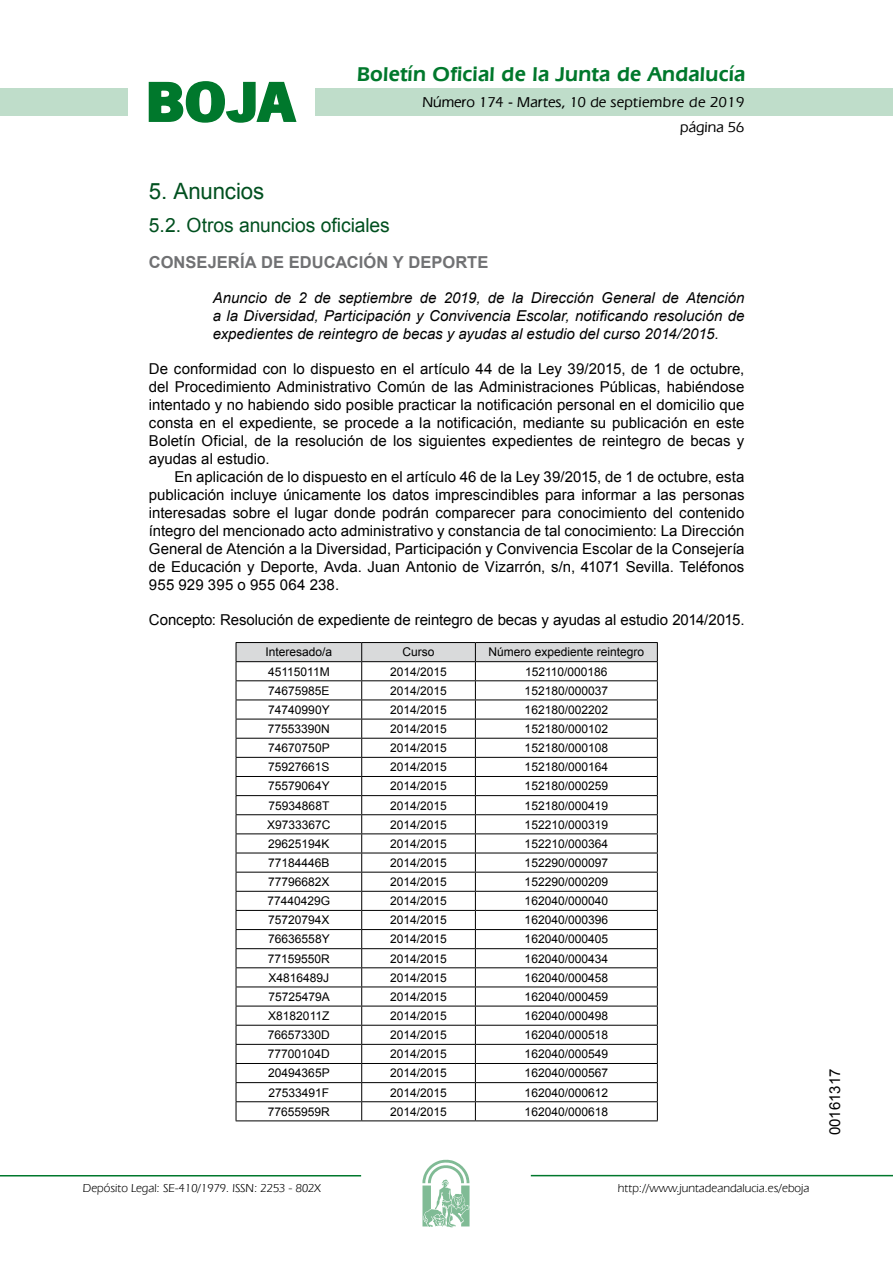
<style>
.page{position:relative;width:893px;height:1263px;background:#fff}
.page>*{position:absolute;margin:0;border:0;box-sizing:border-box;transform-origin:0 0}
.t1{font:700 57.75px "News Got T";color:#00782c;scale:1.14 1}
.t2{font:22.5px "Arial";letter-spacing:-.005em;color:#00501f}
.t3{font:600 21px "Eras IT Cby BT";letter-spacing:.01em;color:#00782c}
.t4{font:19.5px "Arial";letter-spacing:-.005em;color:#00501f}
.t5{font:700 16.5px "Arial";color:#707173}
.t6{font:15px/18px "Arial";color:#000;text-align:justify}
.t7{font:italic 15px/18px "Arial";color:#000;text-align:justify}
.t8{font:500 15px/24.5px "Eras IT Cby BT";color:#000;text-align:right}
.t9{font:12px "Arial";color:#000}
.t10{font:12px "Eras IT Cby BT";color:#000}
</style>
<div class="page">
<div style="left:315px;top:88px;width:577px;height:28px;background:#bfddca"></div>
<div style="left:0;top:88px;width:128px;height:28px;background:#bfddca"></div>
<hr style="left:0;top:1175px;width:361px;height:2px;background:#00782c">
<svg style="left:422px;top:1159px;width:47px;height:68px"></svg>
<hr style="left:531px;top:1175px;width:361px;height:1px;background:#00782c">
<svg style="left:148px;top:81px;width:149px;height:42px"></svg>
<hr style="left:236px;top:642px;width:126px;height:1px;background:#000">
<hr style="left:362px;top:642px;width:113px;height:1px;background:#000">
<hr style="left:475px;top:642px;width:182px;height:1px;background:#000">
<svg style="left:236px;top:643px;width:422px;height:478px"></svg>
<hr style="left:236px;top:1121px;width:126px;height:1px;background:#000">
<hr style="left:362px;top:1121px;width:113px;height:1px;background:#000">
<hr style="left:475px;top:1121px;width:182px;height:1px;background:#000">
<h1 class="t1" style="left:145px;top:68px;width:133px">BOJA</h1>
<h3 class="t3" style="left:357px;top:62px;width:390px">Boletín Oficial de la Junta de Andalucía</h3>
<p class="t8" style="left:422px;top:90px;width:323px">Número 174 - Martes, 10 de septiembre de 2019 página 56</p>
<h2 class="t2" style="left:149px;top:177px;width:117px">5. Anuncios</h2>
<h3 class="t4" style="left:149px;top:212px;width:242px">5.2. Otros anuncios oficiales</h3>
<p class="t5" style="left:149px;top:251px;width:341px">CONSEJERÍA DE EDUCACIÓN Y DEPORTE</p>
<p class="t7" style="left:213px;top:289px;width:533px">Anuncio de 2 de septiembre de 2019, de la Dirección General de Atención a la Diversidad, Participación y Convivencia Escolar, notificando resolución de expedientes de reintegro de becas y ayudas al estudio del curso 2014/2015.</p>
<p class="t6" style="left:149px;top:360px;width:597px">De conformidad con lo dispuesto en el artículo 44 de la Ley 39/2015, de 1 de octubre, del Procedimiento Administrativo Común de las Administraciones Públicas, habiéndose intentado y no habiendo sido posible practicar la notificación personal en el domicilio que consta en el expediente, se procede a la notificación, mediante su publicación en este Boletín Oficial, de la resolución de los siguientes expedientes de reintegro de becas y ayudas al estudio.</p>
<p class="t6" style="left:149px;top:468px;width:597px;text-indent:26px">En aplicación de lo dispuesto en el artículo 46 de la Ley 39/2015, de 1 de octubre, esta publicación incluye únicamente los datos imprescindibles para informar a las personas interesadas sobre el lugar donde podrán comparecer para conocimiento del contenido íntegro del mencionado acto administrativo y constancia de tal conocimiento: La Dirección General de Atención a la Diversidad, Participación y Convivencia Escolar de la Consejería de Educación y Deporte, Avda. Juan Antonio de Vizarrón, s/n, 41071 Sevilla. Teléfonos 955 929 395 o 955 064 238.</p>
<p class="t6" style="left:149px;top:611px;width:597px">Concepto: Resolución de expediente de reintegro de becas y ayudas al estudio 2014/2015.</p>
<p class="t9" style="left:265px;top:644px;width:68px">Interesado/a</p>
<p class="t9" style="left:402px;top:644px;width:34px">Curso</p>
<p class="t9" style="left:488px;top:644px;width:157px">Número expediente reintegro</p>
<p class="t9" style="left:268px;top:664px;width:63px">45115011M</p>
<p class="t9" style="left:390px;top:664px;width:58px">2014/2015</p>
<p class="t9" style="left:525px;top:664px;width:84px">152110/000186</p>
<p class="t9" style="left:268px;top:683px;width:63px">74675985E</p>
<p class="t9" style="left:390px;top:683px;width:58px">2014/2015</p>
<p class="t9" style="left:524px;top:683px;width:85px">152180/000037</p>
<p class="t9" style="left:268px;top:702px;width:63px">74740990Y</p>
<p class="t9" style="left:390px;top:702px;width:58px">2014/2015</p>
<p class="t9" style="left:524px;top:702px;width:85px">162180/002202</p>
<p class="t9" style="left:268px;top:721px;width:64px">77553390N</p>
<p class="t9" style="left:390px;top:721px;width:58px">2014/2015</p>
<p class="t9" style="left:524px;top:721px;width:85px">152180/000102</p>
<p class="t9" style="left:268px;top:740px;width:63px">74670750P</p>
<p class="t9" style="left:390px;top:740px;width:58px">2014/2015</p>
<p class="t9" style="left:524px;top:740px;width:85px">152180/000108</p>
<p class="t9" style="left:268px;top:759px;width:63px">75927661S</p>
<p class="t9" style="left:390px;top:759px;width:58px">2014/2015</p>
<p class="t9" style="left:524px;top:759px;width:85px">152180/000164</p>
<p class="t9" style="left:268px;top:778px;width:63px">75579064Y</p>
<p class="t9" style="left:390px;top:778px;width:58px">2014/2015</p>
<p class="t9" style="left:524px;top:778px;width:85px">152180/000259</p>
<p class="t9" style="left:268px;top:797px;width:62px">75934868T</p>
<p class="t9" style="left:390px;top:797px;width:58px">2014/2015</p>
<p class="t9" style="left:524px;top:797px;width:85px">152180/000419</p>
<p class="t9" style="left:267px;top:817px;width:65px">X9733367C</p>
<p class="t9" style="left:390px;top:817px;width:58px">2014/2015</p>
<p class="t9" style="left:524px;top:817px;width:85px">152210/000319</p>
<p class="t9" style="left:268px;top:836px;width:63px">29625194K</p>
<p class="t9" style="left:390px;top:836px;width:58px">2014/2015</p>
<p class="t9" style="left:524px;top:836px;width:85px">152210/000364</p>
<p class="t9" style="left:268px;top:855px;width:63px">77184446B</p>
<p class="t9" style="left:390px;top:855px;width:58px">2014/2015</p>
<p class="t9" style="left:524px;top:855px;width:85px">152290/000097</p>
<p class="t9" style="left:268px;top:874px;width:63px">77796682X</p>
<p class="t9" style="left:390px;top:874px;width:58px">2014/2015</p>
<p class="t9" style="left:524px;top:874px;width:85px">152290/000209</p>
<p class="t9" style="left:267px;top:893px;width:64px">77440429G</p>
<p class="t9" style="left:390px;top:893px;width:58px">2014/2015</p>
<p class="t9" style="left:524px;top:893px;width:85px">162040/000040</p>
<p class="t9" style="left:268px;top:912px;width:63px">75720794X</p>
<p class="t9" style="left:390px;top:912px;width:58px">2014/2015</p>
<p class="t9" style="left:524px;top:912px;width:85px">162040/000396</p>
<p class="t9" style="left:268px;top:931px;width:63px">76636558Y</p>
<p class="t9" style="left:390px;top:931px;width:58px">2014/2015</p>
<p class="t9" style="left:524px;top:931px;width:85px">162040/000405</p>
<p class="t9" style="left:268px;top:951px;width:64px">77159550R</p>
<p class="t9" style="left:390px;top:951px;width:58px">2014/2015</p>
<p class="t9" style="left:524px;top:951px;width:85px">162040/000434</p>
<p class="t9" style="left:268px;top:970px;width:62px">X4816489J</p>
<p class="t9" style="left:390px;top:970px;width:58px">2014/2015</p>
<p class="t9" style="left:524px;top:970px;width:85px">162040/000458</p>
<p class="t9" style="left:268px;top:989px;width:63px">75725479A</p>
<p class="t9" style="left:390px;top:989px;width:58px">2014/2015</p>
<p class="t9" style="left:524px;top:989px;width:85px">162040/000459</p>
<p class="t9" style="left:268px;top:1008px;width:63px">X8182011Z</p>
<p class="t9" style="left:390px;top:1008px;width:58px">2014/2015</p>
<p class="t9" style="left:524px;top:1008px;width:85px">162040/000498</p>
<p class="t9" style="left:268px;top:1027px;width:64px">76657330D</p>
<p class="t9" style="left:390px;top:1027px;width:58px">2014/2015</p>
<p class="t9" style="left:524px;top:1027px;width:85px">162040/000518</p>
<p class="t9" style="left:268px;top:1046px;width:64px">77700104D</p>
<p class="t9" style="left:390px;top:1046px;width:58px">2014/2015</p>
<p class="t9" style="left:524px;top:1046px;width:85px">162040/000549</p>
<p class="t9" style="left:268px;top:1065px;width:63px">20494365P</p>
<p class="t9" style="left:390px;top:1065px;width:58px">2014/2015</p>
<p class="t9" style="left:524px;top:1065px;width:85px">162040/000567</p>
<p class="t9" style="left:268px;top:1084px;width:62px">27533491F</p>
<p class="t9" style="left:390px;top:1084px;width:58px">2014/2015</p>
<p class="t9" style="left:524px;top:1084px;width:85px">162040/000612</p>
<p class="t9" style="left:268px;top:1104px;width:64px">77655959R</p>
<p class="t9" style="left:390px;top:1104px;width:58px">2014/2015</p>
<p class="t9" style="left:524px;top:1104px;width:85px">162040/000618</p>
<p class="t10" style="left:83px;top:1181px;width:239px">Depósito Legal: SE-410/1979. ISSN: 2253 - 802X</p>
<p class="t10" style="left:618px;top:1181px;width:193px">http://www.juntadeandalucia.es/eboja</p>
<p class="t6" style="left:826px;top:1135px;width:68px;rotate:-90deg">00161317</p>
</div>
